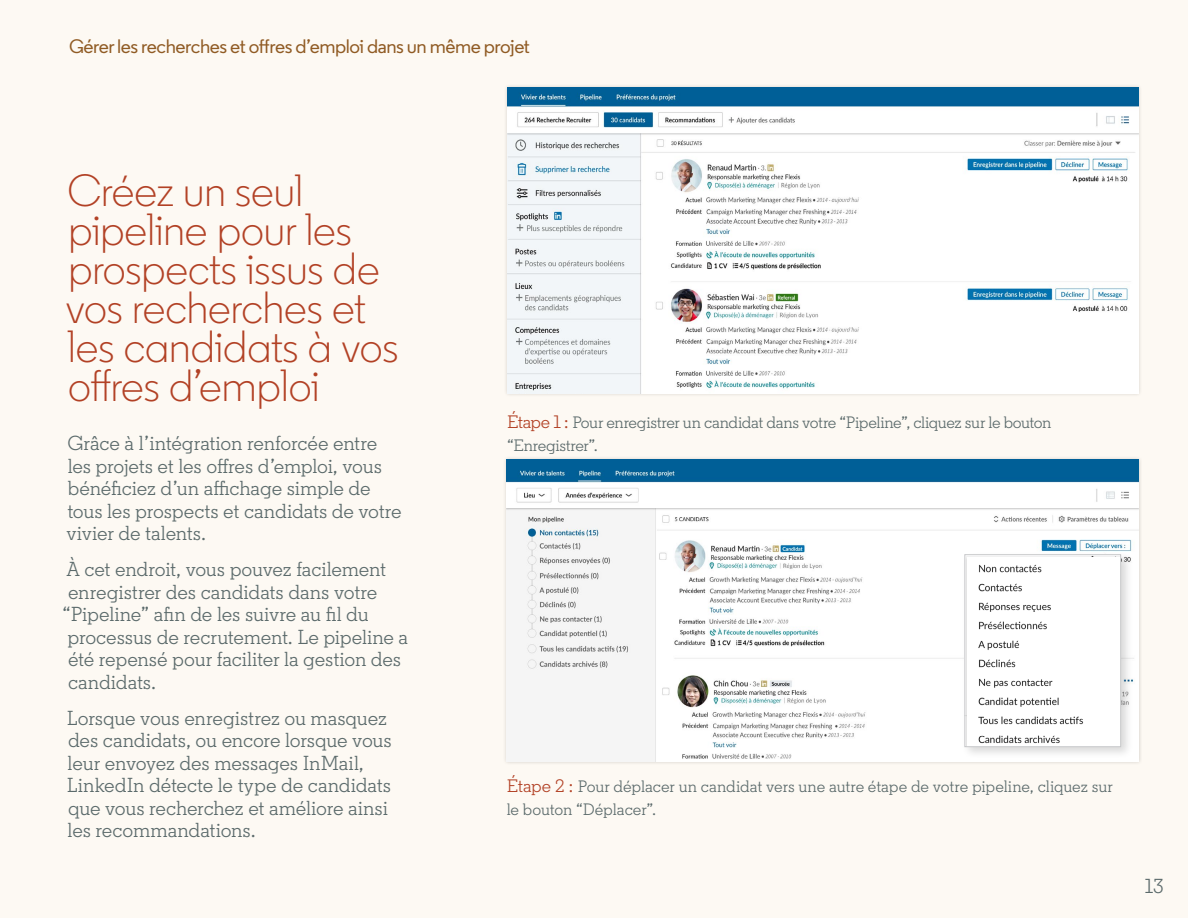
<style>
.page{position:relative;width:1188px;height:918px;background:#fdf9f3}
.page>*{position:absolute;margin:0;border:0;box-sizing:border-box;transform-origin:0 0}
.t1{font:300 45px/39px "Community";color:#b24125}
.t2{font:20.25px/22.5px "LKN Slab";letter-spacing:-.01em;color:#5b6a6b}
.t3{font:500 19.5px "Regular PRO";letter-spacing:-.025em;color:#905b24}
.t4{font:16.5px/22.5px "LKN Slab";letter-spacing:-.015em;color:#5b6a6b}
.s1{font-size:18px;color:#b24125}
</style>
<div class="page">
<div style="left:503px;top:84px;width:640px;height:313px;background:#000;opacity:.18"></div>
<img style="left:507px;top:87px;width:631px;height:306px">
<div style="left:503px;top:455px;width:639px;height:310px;background:#000;opacity:.18"></div>
<img style="left:507px;top:459px;width:631px;height:303px">
<div style="left:961px;top:551px;width:173px;height:208px;background:#000;opacity:.15"></div>
<img style="left:967px;top:556px;width:152px;height:189px">
<div style="left:965px;top:554px;width:156px;height:193px;border:1px solid #c7c8ca"></div>
<p class="t3" style="left:69px;top:34px;width:462px">Gérer les recherches et offres d’emploi dans un même projet</p>
<h1 class="t1" style="left:66px;top:171px;width:334px">Créez un seul pipeline pour les prospects issus de vos recherches et les candidats à vos offres d’emploi</h1>
<p class="t2" style="left:67px;top:432px;width:337px">Grâce à l’intégration renforcée entre les projets et les offres d’emploi, vous bénéficiez d’un affichage simple de tous les prospects et candidats de votre vivier de talents.</p>
<p class="t2" style="left:62px;top:558px;width:347px">À cet endroit, vous pouvez facilement enregistrer des candidats dans votre “Pipeline” afin de les suivre au fil du processus de recrutement. Le pipeline a été repensé pour faciliter la gestion des candidats.</p>
<p class="t2" style="left:67px;top:707px;width:326px">Lorsque vous enregistrez ou masquez des candidats, ou encore lorsque vous leur envoyez des messages InMail, LinkedIn détecte le type de candidats que vous recherchez et améliore ainsi les recommandations.</p>
<p class="t4" style="left:507px;top:412px;width:546px"><span class="s1">Étape 1 :</span> Pour enregistrer un candidat dans votre “Pipeline”, cliquez sur le bouton “Enregistrer”.</p>
<p class="t4" style="left:507px;top:775px;width:608px"><span class="s1">Étape 2 :</span> Pour déplacer un candidat vers une autre étape de votre pipeline, cliquez sur le bouton “Déplacer”.</p>
<p class="t2" style="left:1145px;top:875px;width:21px">13</p>
</div>
